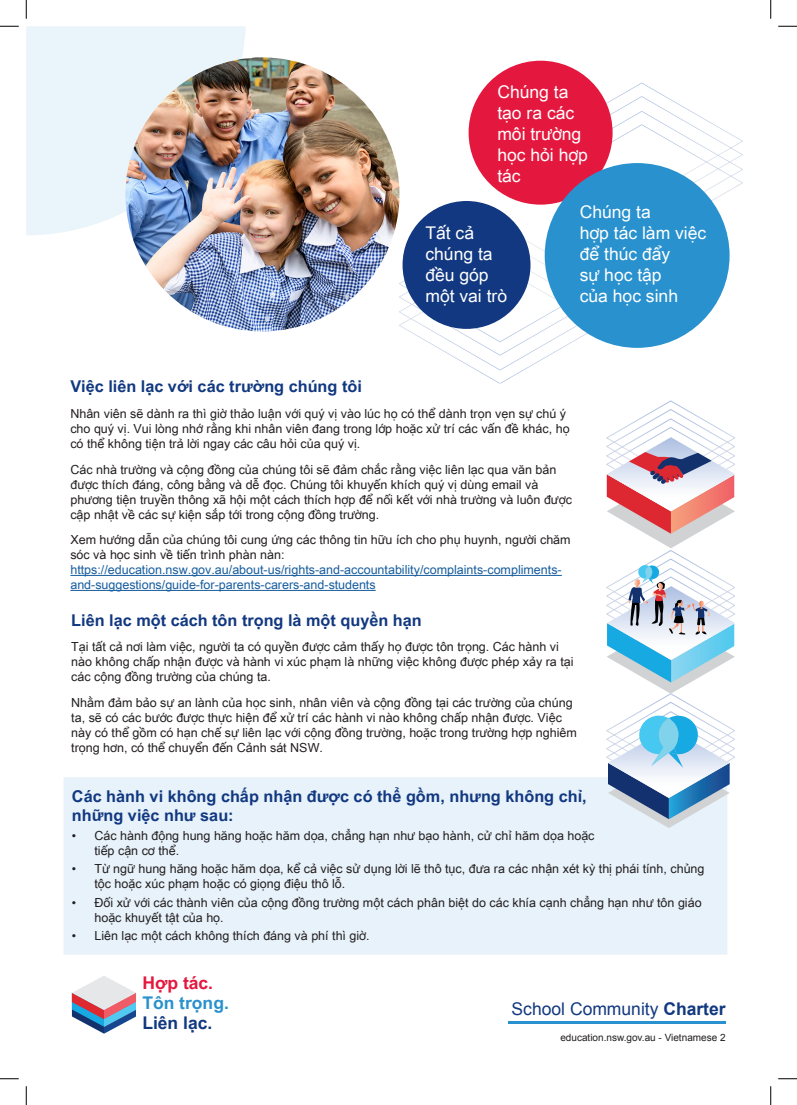
<style>
.page{position:relative;width:797px;height:1105px;background:#fff}
.page>*{position:absolute;margin:0;border:0;box-sizing:border-box;transform-origin:0 0}
.White_circle{font:17.5px/21px "Arial Unicode MS";color:#fff}
.t1{font:17.5px "Arial";color:#113880}
.t2{font:700 17.5px "Arial Unicode MS";color:#2891ce}
.t3{font:700 17.5px "Arial Unicode MS";color:#113880}
.t4{font:700 17.5px "Arial Unicode MS";color:#e4183e}
.Heading_2{font:700 16.25px/19.5px "Arial Unicode MS";color:#113880}
.Text{font:12.5px/15px "Arial Unicode MS";color:#231f20}
.Text-2{font:12.5px "Arial Unicode MS";color:#175d9e}
.t5{font:10px "Arial";color:#231f20}
.s1{font-weight:700}
</style>
<div class="page">
<div style="left:26px;top:26px;width:220px;height:209px;background:#eaf5fb"></div>
<img style="left:125px;top:57px;width:274px;height:274px;border-radius:137px">
<svg style="left:398px;top:83px;width:345px;height:300px"></svg>
<div style="left:468px;top:61px;width:144px;height:144px;background:#e4183e;border-radius:50%"></div>
<div style="left:544px;top:163px;width:185px;height:185px;background:#2891ce;border-radius:50%"></div>
<div style="left:402px;top:201px;width:128px;height:128px;background:#113880;border-radius:50%"></div>
<div style="left:63px;top:777px;width:664px;height:178px;background:#e8f2fa"></div>
<hr style="left:70px;top:575px;width:492px;height:1px;background:#175d9e">
<hr style="left:70px;top:590px;width:306px;height:1px;background:#175d9e">
<hr style="left:508px;top:1022px;width:217px;height:2px;background:#2891ce">
<svg style="left:606px;top:401px;width:128px;height:427px"></svg>
<svg style="left:72px;top:976px;width:64px;height:58px"></svg>
<svg style="left:0;top:25px;width:19px;height:2px"></svg>
<svg style="left:778px;top:25px;width:19px;height:2px"></svg>
<svg style="left:0;top:1078px;width:19px;height:1px"></svg>
<svg style="left:778px;top:1078px;width:19px;height:1px"></svg>
<svg style="left:25px;top:0;width:2px;height:19px"></svg>
<svg style="left:25px;top:1086px;width:2px;height:19px"></svg>
<svg style="left:770px;top:0;width:1px;height:19px"></svg>
<svg style="left:770px;top:1086px;width:1px;height:19px"></svg>
<p class="White_circle" style="left:497px;top:80px;width:92px">Chúng ta tạo ra các môi trường học hỏi hợp tác</p>
<p class="White_circle" style="left:425px;top:222px;width:83px">Tất cả chúng ta đều góp một vai trò</p>
<p class="White_circle" style="left:580px;top:200px;width:128px">Chúng ta<br>hợp tác làm việc để thúc đẩy<br>sự học tập<br>của học sinh</p>
<h2 class="Heading_2" style="left:70px;top:377px;width:293px">Việc liên lạc với các trường chúng tôi</h2>
<p class="Text" style="left:70px;top:406px;width:500px">Nhân viên sẽ dành ra thì giờ thảo luận với quý vị vào lúc họ có thể dành trọn vẹn sự chú ý cho quý vị. Vui lòng nhớ rằng khi nhân viên đang trong lớp hoặc xử trí các vấn đề khác, họ có thể không tiện trả lời ngay các câu hỏi của quý vị.</p>
<p class="Text" style="left:70px;top:461px;width:503px">Các nhà trường và cộng đồng của chúng tôi sẽ đảm chắc rằng việc liên lạc qua văn bản được thích đáng, công bằng và dễ đọc. Chúng tôi khuyến khích quý vị dùng email và phương tiện truyền thông xã hội một cách thích hợp để nối kết với nhà trường và luôn được cập nhật về các sự kiện sắp tới trong cộng đồng trường.</p>
<p class="Text" style="left:70px;top:532px;width:502px">Xem hướng dẫn của chúng tôi cung ứng các thông tin hữu ích cho phụ huynh, người chăm sóc và học sinh về tiến trình phàn nàn:</p>
<p class="Text-2" style="left:70px;top:576px;width:307px">and-suggestions/guide-for-parents-carers-and-students</p>
<p class="Text-2" style="left:70px;top:561px;width:493px">https://education.nsw.gov.au/about-us/rights-and-accountability/complaints-compliments-</p>
<h2 class="Heading_2" style="left:71px;top:611px;width:352px">Liên lạc một cách tôn trọng là một quyền hạn</h2>
<p class="Text" style="left:71px;top:639px;width:503px">Tại tất cả nơi làm việc, người ta có quyền được cảm thấy họ được tôn trọng. Các hành vi nào không chấp nhận được và hành vi xúc phạm là những việc không được phép xảy ra tại các cộng đồng trường của chúng ta.</p>
<p class="Text" style="left:71px;top:695px;width:507px">Nhằm đảm bảo sự an lành của học sinh, nhân viên và cộng đồng tại các trường của chúng ta, sẽ có các bước được thực hiện để xử trí các hành vi nào không chấp nhận được. Việc này có thể gồm có hạn chế sự liên lạc với cộng đồng trường, hoặc trong trường hợp nghiêm trọng hơn, có thể chuyển đến Cảnh sát NSW.</p>
<h2 class="Heading_2" style="left:72px;top:786px;width:516px">Các hành vi không chấp nhận được có thể gồm, nhưng không chỉ, những việc như sau:</h2>
<p class="Text" style="left:94px;top:827px;width:501px">Các hành động hung hăng hoặc hăm dọa, chẳng hạn như bạo hành, cử chỉ hăm dọa hoặc</p>
<p class="Text" style="left:72px;top:827px;width:6px">•</p>
<p class="Text" style="left:94px;top:842px;width:86px">tiếp cận cơ thể.</p>
<p class="Text" style="left:94px;top:861px;width:611px">Từ ngữ hung hăng hoặc hăm dọa, kể cả việc sử dụng lời lẽ thô tục, đưa ra các nhận xét kỳ thị phái tính, chủng</p>
<p class="Text" style="left:72px;top:861px;width:6px">•</p>
<p class="Text" style="left:94px;top:876px;width:252px">tộc hoặc xúc phạm hoặc có giọng điệu thô lỗ.</p>
<p class="Text" style="left:94px;top:894px;width:608px">Đối xử với các thành viên của cộng đồng trường một cách phân biệt do các khía cạnh chẳng hạn như tôn giáo</p>
<p class="Text" style="left:72px;top:894px;width:6px">•</p>
<p class="Text" style="left:72px;top:928px;width:6px">•</p>
<p class="Text" style="left:94px;top:909px;width:131px">hoặc khuyết tật của họ.</p>
<p class="Text" style="left:94px;top:928px;width:277px">Liên lạc một cách không thích đáng và phí thì giờ.</p>
<h1 class="t4" style="left:142px;top:969px;width:72px">Hợp tác.</h1>
<h1 class="t2" style="left:142px;top:989px;width:88px">Tôn trọng.</h1>
<h1 class="t3" style="left:142px;top:1009px;width:72px">Liên lạc.</h1>
<h1 class="t1" style="left:511px;top:997px;width:215px">School Community <span class="s1">Charter</span></h1>
<p class="t5" style="left:560px;top:1031px;width:167px">education.nsw.gov.au - Vietnamese 2</p>
</div>
